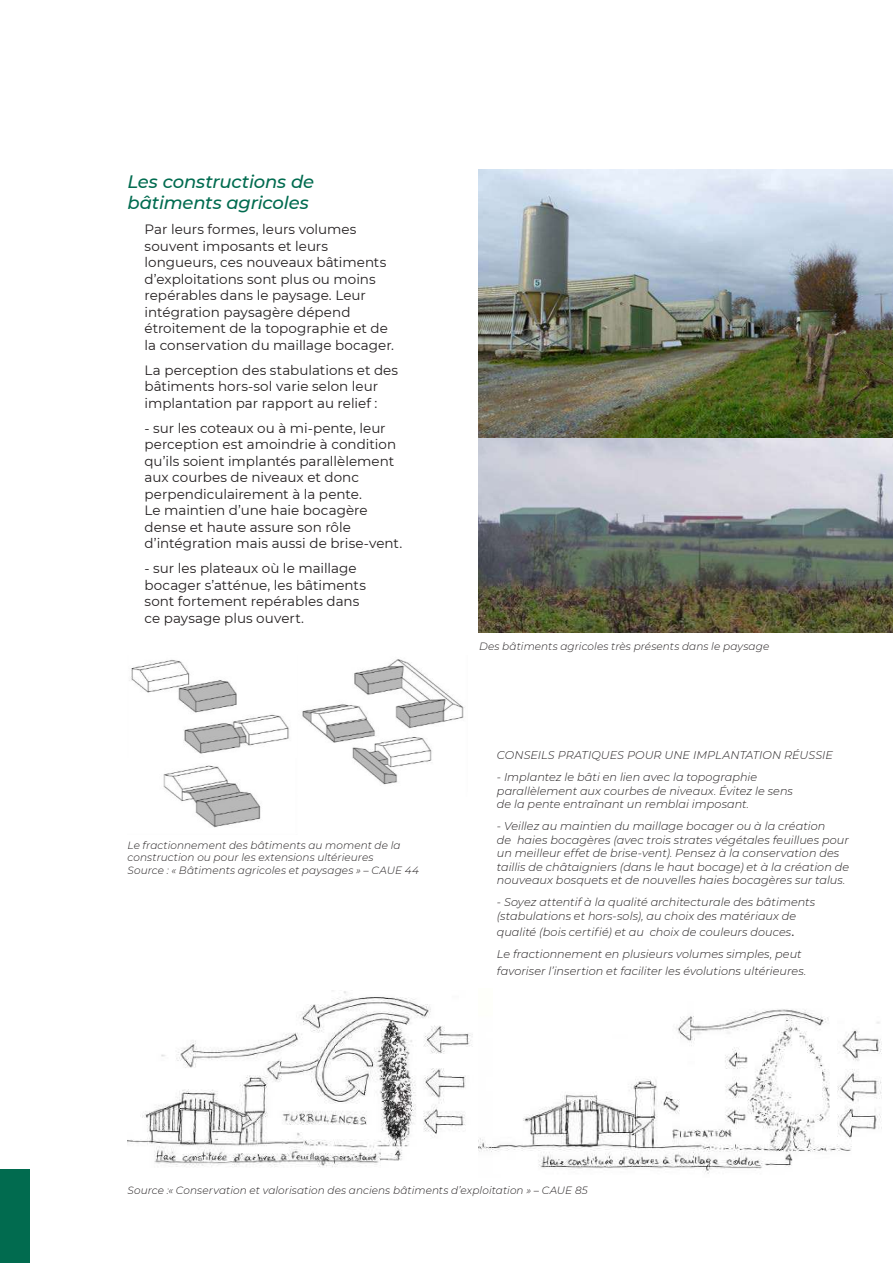
<style>
.page{position:relative;width:893px;height:1263px;background:#fff}
.page>*{position:absolute;margin:0;border:0;box-sizing:border-box;transform-origin:0 0}
.t1{font:italic 500 18px/21.6px "Montserrat";letter-spacing:-.01em;color:#016b4f}
.t2{font:13.5px/16.5px "Montserrat";color:#231f20}
.t3{font:italic 300 11.25px/13.5px "Montserrat";letter-spacing:.005em;color:#231f20}
.t4{font:italic 300 10.5px/12.6px "Montserrat";letter-spacing:.005em;color:#231f20}
.s1{font-weight:400;font-style:normal;font-size:13.5px}
</style>
<div class="page">
<div style="left:0;top:1169px;width:30px;height:94px;background:#016b4f"></div>
<img style="left:478px;top:170px;width:415px;height:462px">
<img style="left:129px;top:659px;width:160px;height:169px">
<img style="left:128px;top:990px;width:345px;height:177px">
<img style="left:302px;top:659px;width:163px;height:126px">
<img style="left:478px;top:1009px;width:404px;height:165px">
<div style="left:584px;top:982px;width:72px;height:52px;background:#fff"></div>
<div style="left:694px;top:995px;width:19px;height:26px;background:#fff"></div>
<h1 class="t1" style="left:128px;top:172px;width:188px">Les constructions de b‚timents agricoles</h1>
<p class="t2" style="left:145px;top:221px;width:251px">Par leurs formes, leurs volumes souvent imposants et leurs longueurs, ces nouveaux b‚timents díexploitations sont plus ou moins repÈrables dans le paysage. Leur intÈgration paysagËre dÈpend Ètroitement de la topographie et de la conservation du maillage bocager.</p>
<p class="t2" style="left:145px;top:362px;width:255px">La perception des stabulations et des b‚timents hors-sol varie selon leur implantation par rapport au relief :</p>
<p class="t2" style="left:145px;top:420px;width:259px">- sur les coteaux ou ‡ mi-pente, leur perception est amoindrie ‡ condition quíils soient implantÈs parallËlement aux courbes de niveaux et donc perpendiculairement ‡ la pente.<br>Le maintien díune haie bocagËre dense et haute assure son rÙle díintÈgration mais aussi de brise-vent.</p>
<p class="t2" style="left:145px;top:560px;width:223px">- sur les plateaux o˘ le maillage bocager síattÈnue, les b‚timents sont fortement repÈrables dans ce paysage plus ouvert.</p>
<p class="t4" style="left:128px;top:839px;width:293px">Le fractionnement des b‚timents au moment de la construction ou pour les extensions ultÈrieures<br>Source : « Bâtiments agricoles et paysages » – CAUE 44</p>
<p class="t4" style="left:479px;top:640px;width:292px">Des b‚timents agricoles trËs prÈsents dans le paysage</p>
<p class="t3" style="left:497px;top:748px;width:338px">CONSEILS PRATIQUES POUR UNE IMPLANTATION RÉUSSIE</p>
<p class="t3" style="left:497px;top:770px;width:298px">- Implantez le bâti en lien avec la topographie parallèlement aux courbes de niveaux. Évitez le sens de la pente entraÓnant un remblai imposant.</p>
<p class="t3" style="left:497px;top:820px;width:354px">- Veillez au maintien du maillage bocager ou ‡ la crÈation<br>de haies bocagËres (avec trois strates vÈgÈtales feuillues pour un meilleur effet de brise-vent). Pensez ‡ la conservation des taillis de ch‚taigniers (dans le haut bocage) et ‡ la crÈation de nouveaux bosquets et de nouvelles haies bocagËres sur talus.</p>
<p class="t3" style="left:497px;top:896px;width:320px">- Soyez attentif ‡ la qualitÈ architecturale des b‚timents (stabulations et hors-sols), au choix des matÈriaux de</p>
<p class="t3" style="left:497px;top:921px;width:306px;line-height:22px">qualité (bois certi昀椀é) et au choix de couleurs douces<span class="s1">.<br></span>Le fractionnement en plusieurs volumes simples, peut</p>
<p class="t3" style="left:497px;top:965px;width:311px">favoriser líinsertion et faciliter les Èvolutions ultÈrieures.</p>
<p class="t4" style="left:128px;top:1184px;width:462px">Source :« Conservation et valorisation des anciens bâtiments d’exploitation » – CAUE 85</p>
</div>
